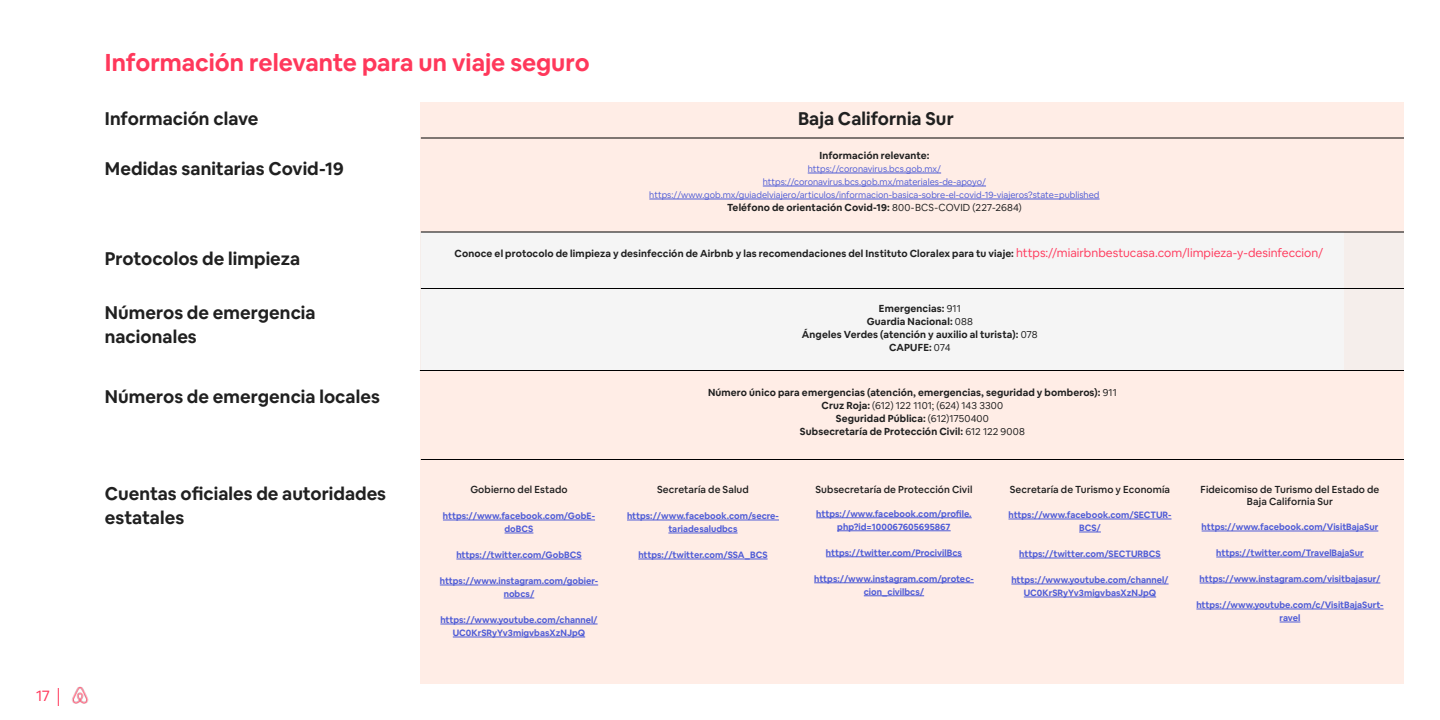
<style>
.page{position:relative;width:1440px;height:720px;background:#fff}
.page>*{position:absolute;margin:0;border:0;box-sizing:border-box;transform-origin:0 0}
.t1{font:700 24px "Airbnb Cereal";color:#ff385b}
.t2{font:700 18px/24px "Airbnb Cereal";letter-spacing:.005em;color:#202020}
.t3{font:15px "Airbnb Cereal";color:#ff385b}
.t4{font:700 10px/13px "Airbnb Cereal";letter-spacing:.01em;color:#202020;text-align:center}
.t5{font:500 10px/12px "Airbnb Cereal";letter-spacing:.01em;color:#202020;text-align:center}
.t6{font:700 9px/13px "Airbnb Cereal";color:#4f5cd6;text-align:center}
.t7{font:9px/13px "Airbnb Cereal";color:#4f5cd6;text-align:center}
.s1{font-weight:400}
.s2{font-weight:400;font-size:12px;color:#ff385b}
</style>
<div class="page">
<svg style="left:58px;top:688px;width:1px;height:18px"></svg>
<img style="left:72px;top:686px;width:17px;height:18px">
<div style="left:421px;top:102px;width:983px;height:582px;background:#ffede6"></div>
<div style="left:420px;top:232px;width:984px;height:138px;background:#efefef"></div>
<hr style="left:808px;top:173px;width:133px;height:1px;background:#4f5cd6">
<hr style="left:763px;top:186px;width:223px;height:1px;background:#4f5cd6">
<hr style="left:649px;top:199px;width:451px;height:1px;background:#4f5cd6">
<hr style="left:443px;top:520px;width:152px;height:1px;background:#4f5cd6">
<svg style="left:505px;top:533px;width:28px;height:1px"></svg>
<hr style="left:456px;top:559px;width:126px;height:1px;background:#4f5cd6">
<hr style="left:440px;top:585px;width:158px;height:1px;background:#4f5cd6">
<hr style="left:504px;top:598px;width:30px;height:1px;background:#4f5cd6">
<hr style="left:440px;top:624px;width:158px;height:1px;background:#4f5cd6">
<hr style="left:453px;top:637px;width:132px;height:1px;background:#4f5cd6">
<hr style="left:627px;top:520px;width:152px;height:1px;background:#4f5cd6">
<hr style="left:668px;top:533px;width:70px;height:1px;background:#4f5cd6">
<hr style="left:638px;top:559px;width:130px;height:1px;background:#4f5cd6">
<hr style="left:816px;top:518px;width:156px;height:1px;background:#4f5cd6">
<hr style="left:837px;top:531px;width:114px;height:1px;background:#4f5cd6">
<hr style="left:826px;top:557px;width:136px;height:1px;background:#4f5cd6">
<hr style="left:814px;top:583px;width:160px;height:1px;background:#4f5cd6">
<hr style="left:864px;top:596px;width:60px;height:1px;background:#4f5cd6">
<hr style="left:1008px;top:519px;width:164px;height:1px;background:#4f5cd6">
<svg style="left:1079px;top:532px;width:22px;height:1px"></svg>
<hr style="left:1019px;top:558px;width:142px;height:1px;background:#4f5cd6">
<hr style="left:1011px;top:584px;width:158px;height:1px;background:#4f5cd6">
<hr style="left:1024px;top:597px;width:132px;height:1px;background:#4f5cd6">
<hr style="left:1202px;top:531px;width:176px;height:1px;background:#4f5cd6">
<hr style="left:1216px;top:557px;width:148px;height:1px;background:#4f5cd6">
<hr style="left:1200px;top:583px;width:180px;height:1px;background:#4f5cd6">
<hr style="left:1196px;top:609px;width:188px;height:1px;background:#4f5cd6">
<svg style="left:1280px;top:622px;width:20px;height:1px"></svg>
<hr style="left:421px;top:232px;width:983px;height:1px;background:#000">
<hr style="left:420px;top:370px;width:984px;height:1px;background:#000">
<hr style="left:421px;top:459px;width:983px;height:1px;background:#000">
<hr style="left:421px;top:138px;width:983px;height:1px;background:#000">
<hr style="left:421px;top:288px;width:983px;height:1px;background:#000">
<h3 class="t3" style="left:36px;top:687px;width:15px">17</h3>
<h1 class="t1" style="left:105px;top:48px;width:486px">Información relevante para un viaje seguro</h1>
<h2 class="t2" style="left:105px;top:106px;width:155px">Información clave</h2>
<h2 class="t2" style="left:798px;top:106px;width:157px">Baja California Sur</h2>
<h2 class="t2" style="left:105px;top:156px;width:240px">Medidas sanitarias Covid-19</h2>
<p class="t4" style="left:819px;top:149px;width:111px">Información relevante:</p>
<p class="t7" style="left:649px;top:162px;width:452px">https://coronavirus.bcs.gob.mx/<br>https://coronavirus.bcs.gob.mx/materiales-de-apoyo/ https://www.gob.mx/guiadelviajero/articulos/informacion-basica-sobre-el-covid-19-viajeros?state=published</p>
<p class="t4" style="left:727px;top:201px;width:296px">Teléfono de orientación Covid-19: <span class="s1">800-BCS-COVID (227-2684)</span></p>
<h2 class="t2" style="left:105px;top:246px;width:197px">Protocolos de limpieza</h2>
<p class="t4" style="left:455px;top:247px;width:870px">Conoce el protocolo de limpieza y desinfección de Airbnb y las recomendaciones del Instituto Cloralex para tu viaje: <span class="s2">https://miairbnbestucasa.com/limpieza-y-desinfeccion/</span></p>
<h2 class="t2" style="left:105px;top:300px;width:212px">Números de emergencia nacionales</h2>
<p class="t4" style="left:802px;top:302px;width:237px">Emergencias: <span class="s1">911<br></span>Guardia Nacional: <span class="s1">088<br></span>Ángeles Verdes (atención y auxilio al turista): <span class="s1">078<br></span>CAPUFE: <span class="s1">074</span></p>
<h2 class="t2" style="left:105px;top:384px;width:277px">Números de emergencia locales</h2>
<p class="t4" style="left:708px;top:386px;width:410px">Número único para emergencias (atención, emergencias, seguridad y bomberos): <span class="s1">911<br></span>Cruz Roja: <span class="s1">(612) 122 1101; (624) 143 3300<br></span>Seguridad Pública: <span class="s1">(612)1750400<br></span>Subsecretaría de Protección Civil: <span class="s1">612 122 9008</span></p>
<h2 class="t2" style="left:105px;top:481px;width:283px">Cuentas oficiales de autoridades estatales</h2>
<p class="t5" style="left:470px;top:484px;width:99px">Gobierno del Estado</p>
<p class="t6" style="left:443px;top:509px;width:154px">https://www.facebook.com/GobE&shy;doBCS</p>
<p class="t6" style="left:456px;top:548px;width:127px">https://twitter.com/GobBCS</p>
<p class="t6" style="left:440px;top:574px;width:160px">https://www.instagram.com/gobier&shy;nobcs/</p>
<p class="t6" style="left:440px;top:613px;width:159px">https://www.youtube.com/channel/<br>UC0KrSRyYv3migvbasXzNJpQ</p>
<p class="t5" style="left:657px;top:484px;width:93px">Secretaría de Salud</p>
<p class="t6" style="left:627px;top:509px;width:153px">https://www.facebook.com/secre&shy;tariadesaludbcs</p>
<p class="t6" style="left:638px;top:548px;width:131px">https://twitter.com/SSA_BCS</p>
<p class="t5" style="left:816px;top:484px;width:158px">Subsecretaría de Protección Civil</p>
<p class="t6" style="left:816px;top:507px;width:157px">https://www.facebook.com/profile. php?id=100067605695867</p>
<p class="t6" style="left:826px;top:546px;width:138px">https://twitter.com/ProcivilBcs</p>
<p class="t6" style="left:814px;top:572px;width:161px">https://www.instagram.com/protec&shy;cion_civilbcs/</p>
<p class="t5" style="left:1010px;top:484px;width:162px">Secretaría de Turismo y Economía</p>
<p class="t6" style="left:1008px;top:508px;width:165px">https://www.facebook.com/SECTUR-<br>BCS/</p>
<p class="t6" style="left:1019px;top:547px;width:143px">https://twitter.com/SECTURBCS</p>
<p class="t6" style="left:1011px;top:573px;width:159px">https://www.youtube.com/channel/<br>UC0KrSRyYv3migvbasXzNJpQ</p>
<p class="t5" style="left:1201px;top:484px;width:180px">Fideicomiso de Turismo del Estado de<br>Baja California Sur</p>
<p class="t6" style="left:1202px;top:520px;width:178px">https://www.facebook.com/VisitBajaSur</p>
<p class="t6" style="left:1216px;top:546px;width:149px">https://twitter.com/TravelBajaSur</p>
<p class="t6" style="left:1200px;top:572px;width:182px">https://www.instagram.com/visitbajasur/</p>
<p class="t6" style="left:1196px;top:598px;width:189px">https://www.youtube.com/c/VisitBajaSurt&shy;ravel</p>
</div>
